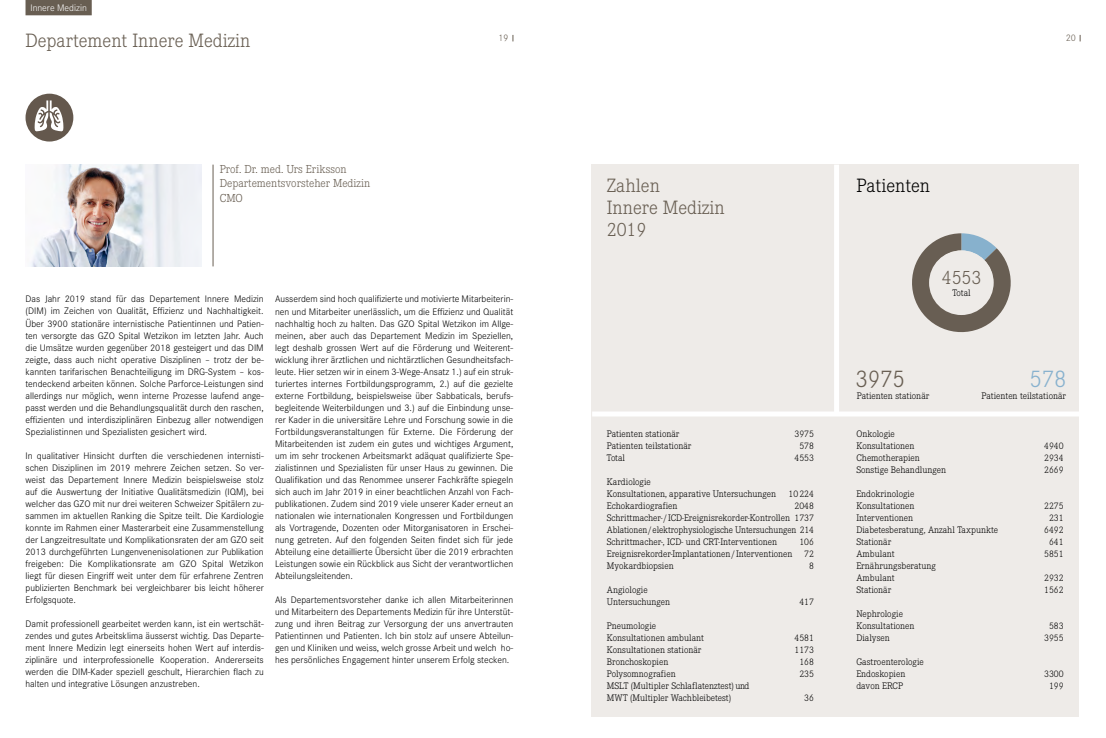
<style>
.page{position:relative;width:1106px;height:738px;background:#fff}
.page>*{position:absolute;margin:0;border:0;box-sizing:border-box;transform-origin:0 0}
.t1{font:300 25px "Corporate E";color:#685e52}
.t2{font:300 25px "Corporate E";color:#87b1ce}
.t3{font:300 20px/22px "Corporate E";color:#685e52}
.t4{font:300 20px "Corporate E";color:#000}
.t5{font:300 12px/14.7px "Corporate E";color:#685e52}
.t6{font:300 9.8px/12px "Corporate S";color:#000;text-align:justify}
.t7{font:300 9.8px/12px "Corporate E";color:#000}
.t8{font:300 9.8px "Corporate S";color:#fff}
.t9{font:300 9.8px "Corporate S";color:#685e52}
</style>
<div class="page">
<div style="left:591px;top:164px;width:488px;height:552px;background:#eeebe8"></div>
<svg style="left:912px;top:233px;width:99px;height:100px"></svg>
<svg style="left:929px;top:250px;width:64px;height:65px"></svg>
<div style="left:26px;top:0;width:66px;height:15px;background:#685e52"></div>
<hr style="left:213px;top:164px;width:1px;height:102px;background:#685e52">
<div style="left:592px;top:411px;width:497px;height:5px;background:#fff"></div>
<div style="left:834px;top:164px;width:5px;height:249px;background:#fff"></div>
<div style="left:26px;top:94px;width:47px;height:47px;background:#64584d;border-radius:50%"></div>
<svg style="left:34px;top:100px;width:30px;height:32px"></svg>
<div style="left:930px;top:250px;width:63px;height:63px;background:#eeebe8;border-radius:50%"></div>
<img style="left:31px;top:164px;width:170px;height:102px">
<p class="t8" style="left:30px;top:1px;width:58px">Innere Medizin</p>
<h2 class="t3" style="left:26px;top:29px;width:226px">Departement Innere Medizin</h2>
<p class="t5" style="left:220px;top:161px;width:152px">Prof. Dr. med. Urs Eriksson<br>Departementsvorsteher Medizin<br>CMO</p>
<p class="t9" style="left:498px;top:32px;width:12px">19</p>
<p class="t9" style="left:1065px;top:32px;width:12px">20</p>
<h2 class="t3" style="left:607px;top:173px;width:119px">Zahlen<br>Innere Medizin<br>2019</h2>
<h2 class="t4" style="left:856px;top:173px;width:75px">Patienten</h2>
<p class="t6" style="left:26px;top:292px;width:240px">Das Jahr 2019 stand für das Departement Innere Medizin (DIM) im Zeichen von Qualität, Effizienz und Nachhaltigkeit.<br>Über 3900 stationäre internistische Patientinnen und Patien&shy;ten versorgte das GZO Spital Wetzikon im letzten Jahr. Auch die Umsätze wurden gegenüber 2018 gesteigert und das DIM zeigte, dass auch nicht operative Disziplinen – trotz der be&shy;kannten tarifarischen Benachteiligung im DRG-System – kos&shy;tendeckend arbeiten können. Solche Parforce-Leistungen sind allerdings nur möglich, wenn interne Prozesse laufend ange&shy;passt werden und die Behandlungsqualität durch den raschen, effizienten und interdisziplinären Einbezug aller notwendigen Spezialistinnen und Spezialisten gesichert wird.</p>
<p class="t6" style="left:26px;top:448px;width:240px">In qualitativer Hinsicht durften die verschiedenen internisti&shy;schen Disziplinen im 2019 mehrere Zeichen setzen. So ver&shy;weist das Departement Innere Medizin beispielsweise stolz auf die Auswertung der Initiative Qualitätsmedizin (IQM), bei welcher das GZO mit nur drei weiteren Schweizer Spitälern zu&shy;sammen im aktuellen Ranking die Spitze teilt. Die Kardiologie konnte im Rahmen einer Masterarbeit eine Zusammenstellung der Langzeitresultate und Komplikationsraten der am GZO seit 2013 durchgeführten Lungenvenenisolationen zur Publikation freigeben: Die Komplikationsrate am GZO Spital Wetzikon liegt für diesen Eingriff weit unter dem für erfahrene Zentren publizierten Benchmark bei vergleichbarer bis leicht höherer Erfolgsquote.</p>
<p class="t6" style="left:26px;top:616px;width:240px">Damit professionell gearbeitet werden kann, ist ein wertschät&shy;zendes und gutes Arbeitsklima äusserst wichtig. Das Departe&shy;ment Innere Medizin legt einerseits hohen Wert auf interdis&shy;ziplinäre und interprofessionelle Kooperation. Andererseits werden die DIM-Kader speziell geschult, Hierarchien flach zu halten und integrative Lösungen anzustreben.</p>
<p class="t6" style="left:275px;top:292px;width:240px">Ausserdem sind hoch qualifizierte und motivierte Mitarbeiterin&shy;nen und Mitarbeiter unerlässlich, um die Effizienz und Qualität nachhaltig hoch zu halten. Das GZO Spital Wetzikon im Allge&shy;meinen, aber auch das Departement Medizin im Speziellen, legt deshalb grossen Wert auf die Förderung und Weiterent&shy;wicklung ihrer ärztlichen und nichtärztlichen Gesundheitsfach&shy;leute. Hier setzen wir in einem 3-Wege-Ansatz 1.) auf ein struk&shy;turiertes internes Fortbildungsprogramm, 2.) auf die gezielte externe Fortbildung, beispielsweise über Sabbaticals, berufs&shy;begleitende Weiterbildungen und 3.) auf die Einbindung unse&shy;rer Kader in die universitäre Lehre und Forschung sowie in die Fortbildungsveranstaltungen für Externe. Die Förderung der Mitarbeitenden ist zudem ein gutes und wichtiges Argument, um im sehr trockenen Arbeitsmarkt adäquat qualifizierte Spe&shy;zialistinnen und Spezialisten für unser Haus zu gewinnen. Die Qualifikation und das Renommee unserer Fachkräfte spiegeln sich auch im Jahr 2019 in einer beachtlichen Anzahl von Fach&shy;publikationen. Zudem sind 2019 viele unserer Kader erneut an nationalen wie internationalen Kongressen und Fortbildungen als Vortragende, Dozenten oder Mitorganisatoren in Erschei&shy;nung getreten. Auf den folgenden Seiten findet sich für jede Abteilung eine detaillierte Übersicht über die 2019 erbrachten Leistungen sowie ein Rückblick aus Sicht der verantwortlichen Abteilungsleitenden.</p>
<p class="t6" style="left:275px;top:592px;width:240px">Als Departementsvorsteher danke ich allen Mitarbeiterinnen und Mitarbeitern des Departements Medizin für ihre Unterstüt&shy;zung und ihren Beitrag zur Versorgung der uns anvertrauten Patientinnen und Patienten. Ich bin stolz auf unsere Abteilun&shy;gen und Kliniken und weiss, welch grosse Arbeit und welch ho&shy;hes persönliches Engagement hinter unserem Erfolg stecken.</p>
<p class="t7" style="left:607px;top:427px;width:74px">Patienten stationär</p>
<p class="t7" style="left:794px;top:427px;width:21px">3975</p>
<p class="t7" style="left:607px;top:439px;width:86px">Patienten teilstationär</p>
<p class="t7" style="left:799px;top:439px;width:16px">578</p>
<p class="t7" style="left:607px;top:451px;width:20px">Total</p>
<p class="t7" style="left:794px;top:451px;width:21px">4553</p>
<p class="t7" style="left:607px;top:475px;width:171px">Kardiologie<br>Konsultationen, apparative Untersuchungen</p>
<p class="t7" style="left:788px;top:487px;width:27px">10 224</p>
<p class="t7" style="left:607px;top:499px;width:72px">Echokardiografien</p>
<p class="t7" style="left:607px;top:499px;width:209px;text-align:justify;text-indent:188px">2048<br>Schrittmacher- / ICD-Ereignisrekorder-Kontrollen 1737<br>Ablationen / elektrophysiologische Untersuchungen 214<br>Schrittmacher-, ICD- und CRT-Interventionen</p>
<p class="t7" style="left:607px;top:535px;width:209px;text-align:justify;text-indent:193px">106<br>Ereignisrekorder-Implantationen / Interventionen 72<br>Myokardbiopsien</p>
<p class="t7" style="left:809px;top:559px;width:6px">8</p>
<p class="t7" style="left:607px;top:583px;width:65px">Angiologie<br>Untersuchungen</p>
<p class="t7" style="left:607px;top:619px;width:99px">Pneumologie<br>Konsultationen ambulant</p>
<p class="t7" style="left:799px;top:595px;width:16px">417</p>
<p class="t7" style="left:794px;top:631px;width:21px">4581</p>
<p class="t7" style="left:607px;top:643px;width:96px">Konsultationen stationär</p>
<p class="t7" style="left:794px;top:643px;width:21px">1173</p>
<p class="t7" style="left:607px;top:655px;width:63px">Bronchoskopien</p>
<p class="t7" style="left:799px;top:655px;width:16px">168</p>
<p class="t7" style="left:607px;top:667px;width:70px">Polysomnografien</p>
<p class="t7" style="left:799px;top:667px;width:16px">235</p>
<p class="t7" style="left:607px;top:679px;width:144px">MSLT (Multipler Schlaflatenztest) und<br>MWT (Multipler Wachbleibetest)</p>
<p class="t7" style="left:804px;top:691px;width:11px">36</p>
<h2 class="t3" style="left:941px;top:266px;width:41px">4553</h2>
<p class="t7" style="left:952px;top:287px;width:20px">Total</p>
<h1 class="t1" style="left:855px;top:362px;width:51px">3975</h1>
<p class="t7" style="left:856px;top:389px;width:74px">Patienten stationär</p>
<p class="t7" style="left:856px;top:427px;width:60px">Onkologie<br>Konsultationen</p>
<h1 class="t2" style="left:1029px;top:362px;width:38px">578</h1>
<p class="t7" style="left:981px;top:389px;width:86px">Patienten teilstationär</p>
<p class="t7" style="left:1044px;top:439px;width:21px">4940</p>
<p class="t7" style="left:856px;top:451px;width:65px">Chemotherapien</p>
<p class="t7" style="left:1044px;top:451px;width:21px">2934</p>
<p class="t7" style="left:856px;top:463px;width:91px">Sonstige Behandlungen</p>
<p class="t7" style="left:1044px;top:463px;width:21px">2669</p>
<p class="t7" style="left:856px;top:487px;width:60px">Endokrinologie<br>Konsultationen</p>
<p class="t7" style="left:1044px;top:499px;width:21px">2275</p>
<p class="t7" style="left:856px;top:511px;width:58px">Interventionen</p>
<p class="t7" style="left:1049px;top:511px;width:16px">231</p>
<p class="t7" style="left:856px;top:523px;width:143px">Diabetesberatung, Anzahl Taxpunkte</p>
<p class="t7" style="left:1044px;top:523px;width:21px">6492</p>
<p class="t7" style="left:856px;top:535px;width:36px">Stationär</p>
<p class="t7" style="left:1049px;top:535px;width:16px">641</p>
<p class="t7" style="left:856px;top:547px;width:40px">Ambulant</p>
<p class="t7" style="left:1044px;top:547px;width:21px">5851</p>
<p class="t7" style="left:856px;top:559px;width:81px">Ernährungsberatung<br>Ambulant</p>
<p class="t7" style="left:1044px;top:571px;width:21px">2932</p>
<p class="t7" style="left:856px;top:583px;width:36px">Stationär</p>
<p class="t7" style="left:1044px;top:583px;width:21px">1562</p>
<p class="t7" style="left:856px;top:607px;width:60px">Nephrologie<br>Konsultationen</p>
<p class="t7" style="left:1049px;top:619px;width:16px">583</p>
<p class="t7" style="left:856px;top:631px;width:35px">Dialysen</p>
<p class="t7" style="left:1044px;top:631px;width:21px">3955</p>
<p class="t7" style="left:856px;top:655px;width:69px">Gastroenterologie<br>Endoskopien</p>
<p class="t7" style="left:1044px;top:667px;width:21px">3300</p>
<p class="t7" style="left:856px;top:679px;width:48px">davon ERCP</p>
<p class="t7" style="left:1049px;top:679px;width:16px">199</p>
</div>
